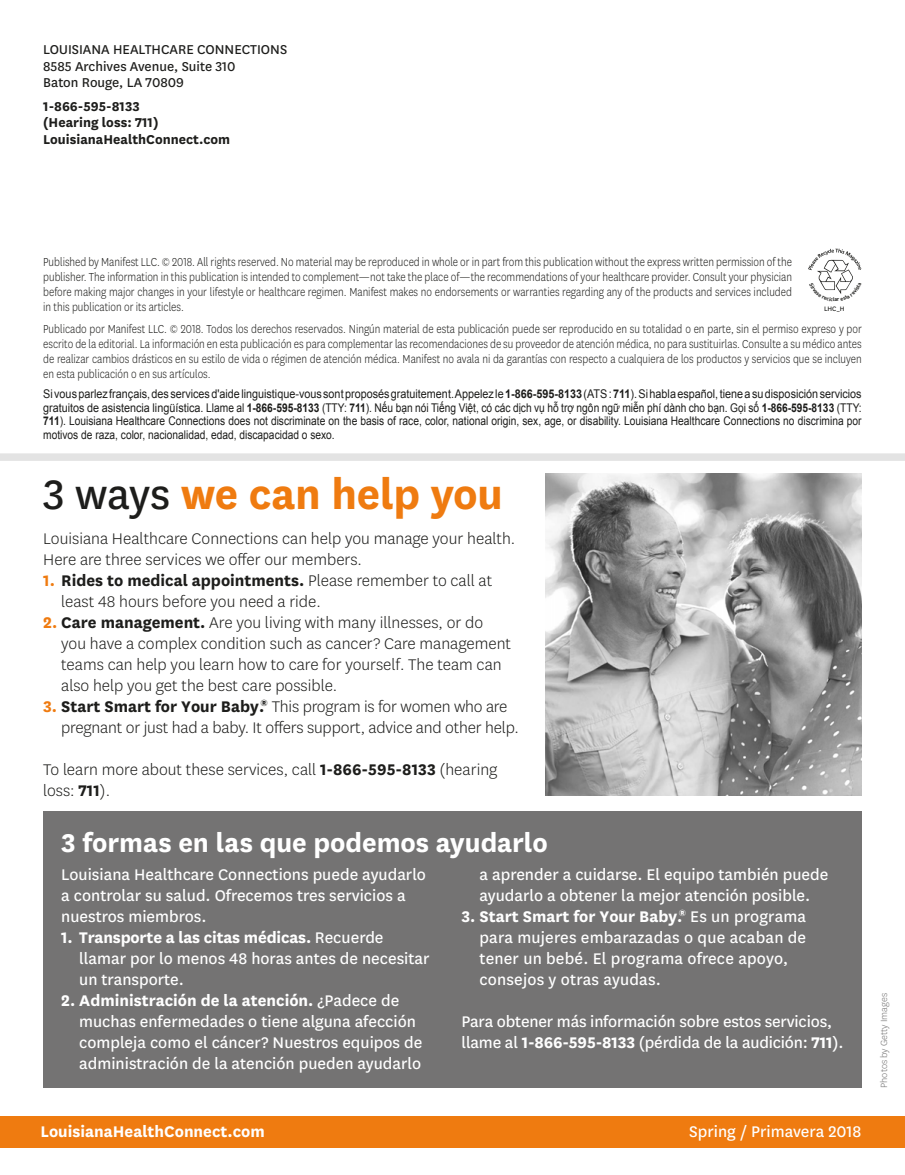
<style>
.page{position:relative;width:905px;height:1175px;background:#fff}
.page>*{position:absolute;margin:0;border:0;box-sizing:border-box;transform-origin:0 0}
.t1{font:700 48px "Centene Sans";letter-spacing:-.01em;color:#ef7b10}
.t2{font:700 30px "Centene Sans";letter-spacing:-.005em;color:#fff}
.t3{font:18px/21px "Centene Sans";color:#fff}
.t4{font:300 18px/21px "Centene Sans";color:#1d1d1b}
.t5{font:700 18px "Centene Sans";color:#fff}
.t6{font:15px/16.5px "Centene Sans";color:#1d1d1b}
.t7{font:700 15px "Centene Sans";color:#1d1d1b}
.t8{font:300 13.5px/15px "Centene Sans";color:#1d1d1b;text-align:justify;scale:.85 1}
.t9{font:12px/13.5px "Arial";color:#1d1d1b;text-align:justify;scale:.9 1}
.t10{font:300 10.5px "Centene Sans";color:#747373}
.t11{font:7.5px "Centene Sans";color:#1d1d1b}
.s1{font-weight:700}
.s2{font-weight:400;color:#1d1d1b}
.s3{font-weight:700;color:#ef7b10}
</style>
<div class="page">
<div style="left:0;top:1116px;width:905px;height:31px;background:#ef7b10"></div>
<div style="left:0;top:453px;width:905px;height:8px;background:#e3e3e3"></div>
<img style="left:545px;top:473px;width:316px;height:322px">
<div style="left:43px;top:811px;width:818px;height:276px;background:#747373"></div>
<svg style="left:808px;top:249px;width:53px;height:45px"></svg>
<p class="t6" style="left:43px;top:41px;width:245px">LOUISIANA HEALTHCARE CONNECTIONS<br>8585 Archives Avenue, Suite 310<br>Baton Rouge, LA 70809</p>
<p class="t7" style="left:43px;top:95px;width:98px">1-866-595-8133</p>
<p class="t7" style="left:43px;top:112px;width:117px">(Hearing loss: 711)</p>
<p class="t7" style="left:43px;top:128px;width:188px">LouisianaHealthConnect.com</p>
<p class="t8" style="left:43px;top:254px;width:882px">Published by Manifest LLC. © 2018. All rights reserved. No material may be reproduced in whole or in part from this publication without the express written permission of the publisher. The information in this publication is intended to complement—not take the place of—the recommendations of your healthcare provider. Consult your physician before making major changes in your lifestyle or healthcare regimen. Manifest makes no endorsements or warranties regarding any of the products and services included in this publication or its articles.</p>
<p class="t8" style="left:43px;top:321px;width:964px">Publicado por Manifest LLC. © 2018. Todos los derechos reservados. Ningún material de esta publicación puede ser reproducido en su totalidad o en parte, sin el permiso expreso y por escrito de la editorial. La información en esta publicación es para complementar las recomendaciones de su proveedor de atención médica, no para sustituirlas. Consulte a su médico antes de realizar cambios drásticos en su estilo de vida o régimen de atención médica. Manifest no avala ni da garantías con respecto a cualquiera de los productos y servicios que se incluyen en esta publicación o en sus artículos.</p>
<p class="t9" style="left:43px;top:387px;width:911px">Si vous parlez français, des services d'aide linguistique-vous sont proposés gratuitement. Appelez le <span class="s1">1-866-595-8133</span> (ATS : <span class="s1">711</span>). Si habla español, tiene a su disposición servicios gratuitos de asistencia lingüística. Llame al <span class="s1">1-866-595-8133</span> (TTY: <span class="s1">711</span>). Nếu bạn nói Tiếng Việt, có các dịch vụ hỗ trợ ngôn ngữ miễn phí dành cho bạn. Gọi số <span class="s1">1-866-595-8133</span> (TTY:<br><span class="s1">711</span>). Louisiana Healthcare Connections does not discriminate on the basis of race, color, national origin, sex, age, or disability. Louisiana Healthcare Connections no discrimina por motivos de raza, color, nacionalidad, edad, discapacidad o sexo.</p>
<p class="t11" style="left:824px;top:304px;width:22px">LHC_H</p>
<h2 class="t1" style="left:43px;top:460px;width:461px"><span class="s2">3 ways</span> we can help you</h2>
<p class="t4" style="left:43px;top:527px;width:473px">Louisiana Healthcare Connections can help you manage your health.<br>Here are three services we offer our members.</p>
<p class="t4" style="left:61px;top:569px;width:432px;text-indent:-18px"><span class="s3">1.</span> <span class="s1">Rides to medical appointments.</span> Please remember to call at least 48 hours before you need a ride.</p>
<p class="t4" style="left:61px;top:611px;width:451px;text-indent:-18px"><span class="s3">2.</span> <span class="s1">Care management.</span> Are you living with many illnesses, or do you have a complex condition such as cancer? Care management teams can help you learn how to care for yourself. The team can also help you get the best care possible.</p>
<p class="t4" style="left:61px;top:695px;width:459px;text-indent:-18px"><span class="s3">3.</span> <span class="s1">Start Smart for Your Baby.</span><sup>®</sup> This program is for women who are pregnant or just had a baby. It offers support, advice and other help.</p>
<p class="t4" style="left:43px;top:758px;width:456px">To learn more about these services, call <span class="s1">1-866-595-8133</span> (hearing loss: <span class="s1">711</span>).</p>
<h3 class="t2" style="left:61px;top:821px;width:488px">3 formas en las que podemos ayudarlo</h3>
<p class="t3" style="left:61px;top:862px;width:366px">Louisiana Healthcare Connections puede ayudarlo a controlar su salud. Ofrecemos tres servicios a nuestros miembros.</p>
<p class="t3" style="left:79px;top:925px;width:352px;text-indent:-18px"><span class="s1">1. Transporte a las citas médicas.</span> Recuerde llamar por lo menos 48 horas antes de necesitar un transporte.</p>
<p class="t3" style="left:79px;top:988px;width:344px;text-indent:-18px"><span class="s1">2. Administración de la atención.</span> ¿Padece de muchas enfermedades o tiene alguna afección compleja como el cáncer? Nuestros equipos de administración de la atención pueden ayudarlo</p>
<p class="t3" style="left:479px;top:862px;width:350px">a aprender a cuidarse. El equipo también puede ayudarlo a obtener la mejor atención posible.</p>
<p class="t3" style="left:479px;top:904px;width:328px;text-indent:-18px"><span class="s1">3. Start Smart for Your Baby.</span><sup>®</sup> Es un programa para mujeres embarazadas o que acaban de tener un bebé. El programa ofrece apoyo, consejos y otras ayudas.</p>
<p class="t3" style="left:461px;top:1009px;width:383px">Para obtener más información sobre estos servicios, llame al <span class="s1">1-866-595-8133</span> (pérdida de la audición: <span class="s1">711</span>).</p>
<p class="t5" style="left:41px;top:1118px;width:226px">LouisianaHealthConnect.com</p>
<p class="t3" style="left:689px;top:1120px;width:174px">Spring / Primavera 2018</p>
<p class="t10" style="left:877px;top:1087px;width:96px;rotate:-90deg">Photos by Getty Images</p>
</div>
